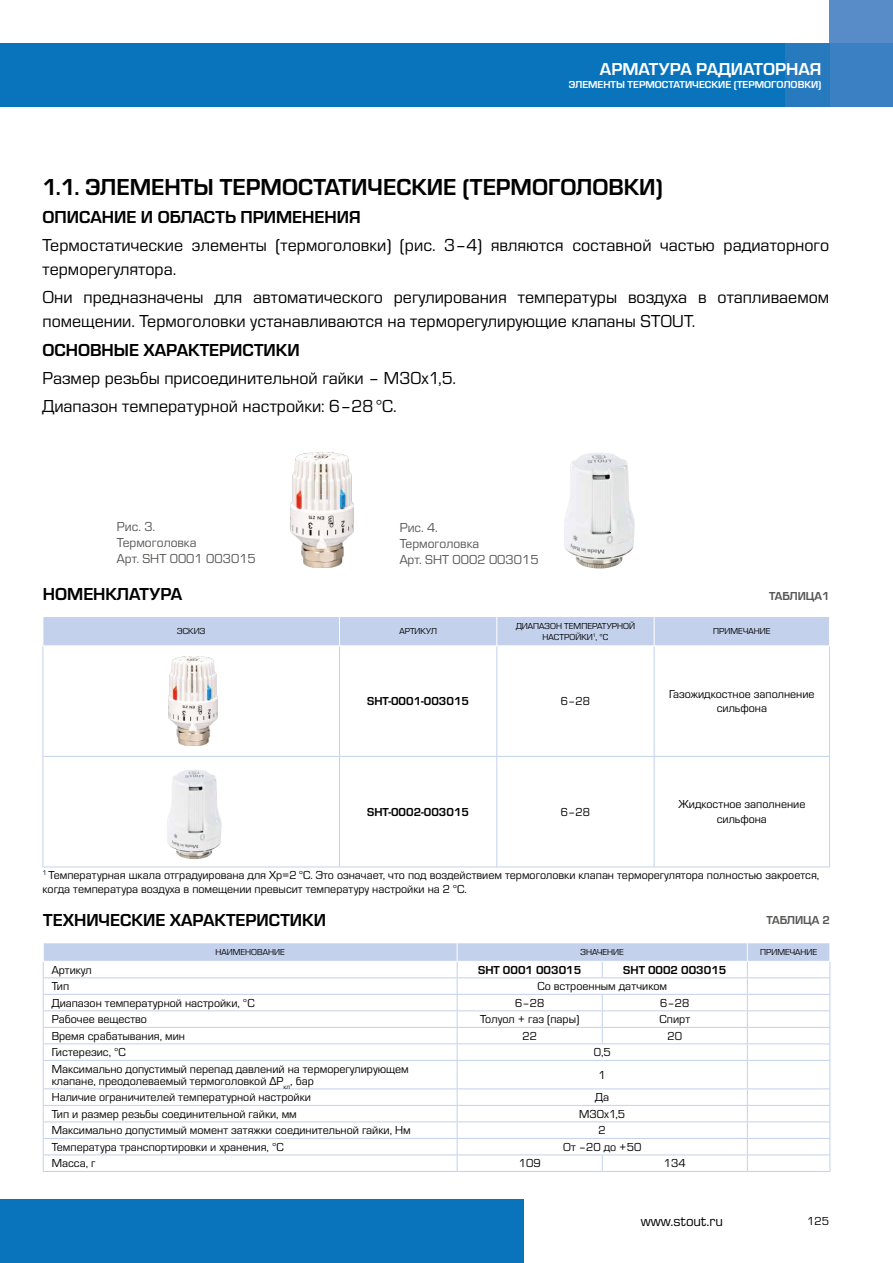
<style>
.page{position:relative;width:893px;height:1263px;background:#fff}
.page>*{position:absolute;margin:0;border:0;box-sizing:border-box;transform-origin:0 0}
.t1{font:700 24px "Eurostile";color:#000}
.t2{font:18px/24px "Eurostile";color:#000}
.t3{font:700 18px "Eurostile";color:#000}
.t4{font:700 18px "Eurostile";color:#fff}
.t5{font:15px "Eurostile";color:#000}
.t6{font:13.5px/16.2px "Eurostile";color:#575756}
.t7{font:12px/14.4px "Eurostile";color:#000;text-align:center}
.t8{font:700 12px "Eurostile";color:#000}
.t9{font:700 12px "Eurostile";color:#575756}
.t10{font:700 10.5px "Eurostile";color:#fff}
.t11{font:9px/10.8px "Eurostile";color:#000;text-align:center}
</style>
<div class="page">
<div style="left:0;top:1199px;width:523px;height:64px;background:#0974bb"></div>
<div style="left:829px;top:0;width:64px;height:44px;background:#578cc9"></div>
<div style="left:829px;top:44px;width:64px;height:63px;background:#3a80c2"></div>
<div style="left:0;top:44px;width:785px;height:63px;background:#0974bb"></div>
<div style="left:785px;top:44px;width:44px;height:63px;background:#287abe"></div>
<hr style="left:43px;top:646px;width:1px;height:110px;background:#c4d1ec">
<hr style="left:339px;top:646px;width:1px;height:110px;background:#c4d1ec">
<hr style="left:496px;top:646px;width:1px;height:110px;background:#c4d1ec">
<hr style="left:654px;top:646px;width:1px;height:110px;background:#c4d1ec">
<hr style="left:829px;top:646px;width:1px;height:110px;background:#c4d1ec">
<hr style="left:43px;top:756px;width:296px;height:1px;background:#c4d1ec">
<hr style="left:43px;top:757px;width:1px;height:109px;background:#c4d1ec">
<hr style="left:339px;top:756px;width:158px;height:1px;background:#c4d1ec">
<hr style="left:339px;top:757px;width:1px;height:109px;background:#c4d1ec">
<hr style="left:497px;top:756px;width:157px;height:1px;background:#c4d1ec">
<hr style="left:496px;top:757px;width:1px;height:109px;background:#c4d1ec">
<hr style="left:654px;top:756px;width:176px;height:1px;background:#c4d1ec">
<hr style="left:654px;top:757px;width:1px;height:109px;background:#c4d1ec">
<hr style="left:829px;top:757px;width:1px;height:109px;background:#c4d1ec">
<hr style="left:43px;top:866px;width:296px;height:1px;background:#c4d1ec">
<hr style="left:339px;top:866px;width:158px;height:1px;background:#c4d1ec">
<hr style="left:497px;top:866px;width:157px;height:1px;background:#c4d1ec">
<hr style="left:654px;top:866px;width:176px;height:1px;background:#c4d1ec">
<div style="left:43px;top:617px;width:786px;height:28px;background:#c4d1ec"></div>
<img style="left:564px;top:453px;width:71px;height:115px">
<img style="left:167px;top:769px;width:55px;height:90px">
<img style="left:290px;top:452px;width:64px;height:115px">
<img style="left:169px;top:656px;width:49px;height:89px">
<hr style="left:43px;top:1171px;width:414px;height:1px;background:#c4d1ec">
<hr style="left:457px;top:1171px;width:145px;height:1px;background:#c4d1ec">
<hr style="left:602px;top:1171px;width:145px;height:1px;background:#c4d1ec">
<hr style="left:747px;top:1171px;width:83px;height:1px;background:#c4d1ec">
<svg style="left:43px;top:943px;width:787px;height:228px"></svg>
<hr style="left:43px;top:961px;width:414px;height:1px;background:#fff">
<hr style="left:457px;top:961px;width:145px;height:1px;background:#fff">
<hr style="left:602px;top:961px;width:145px;height:1px;background:#fff">
<hr style="left:747px;top:961px;width:83px;height:1px;background:#fff">
<h2 class="t4" style="left:600px;top:59px;width:223px">АРМАТУРА РАДИАТОРНАЯ</h2>
<p class="t10" style="left:569px;top:78px;width:254px">ЭЛЕМЕНТЫ ТЕРМОСТАТИЧЕСКИЕ (ТЕРМОГОЛОВКИ)</p>
<h1 class="t1" style="left:43px;top:173px;width:622px">1.1. ЭЛЕМЕНТЫ ТЕРМОСТАТИЧЕСКИЕ (ТЕРМОГОЛОВКИ)</h1>
<h2 class="t3" style="left:43px;top:207px;width:320px">ОПИСАНИЕ И ОБЛАСТЬ ПРИМЕНЕНИЯ</h2>
<h2 class="t2" style="left:43px;top:234px;width:788px">Термостатические элементы (термоголовки) (рис. 3–4) являются составной частью радиаторного терморегулятора.</h2>
<h2 class="t2" style="left:43px;top:286px;width:788px">Они предназначены для автоматического регулирования температуры воздуха в отапливаемом помещении. Термоголовки устанавливаются на терморегулирующие клапаны STOUT.</h2>
<h2 class="t3" style="left:43px;top:340px;width:259px">ОСНОВНЫЕ ХАРАКТЕРИСТИКИ</h2>
<h2 class="t2" style="left:43px;top:364px;width:415px;line-height:28.2px">Размер резьбы присоединительной гайки ‒ М30х1,5.<br>Диапазон температурной настройки: 6–28 °С.</h2>
<p class="t6" style="left:117px;top:519px;width:140px">Рис. 3.<br>Термоголовка<br>Арт. SHT 0001 003015</p>
<p class="t6" style="left:400px;top:520px;width:140px">Рис. 4.<br>Термоголовка<br>Арт. SHT 0002 003015</p>
<h2 class="t3" style="left:43px;top:584px;width:141px">НОМЕНКЛАТУРА</h2>
<p class="t9" style="left:769px;top:589px;width:62px">ТАБЛИЦА1</p>
<p class="t11" style="left:177px;top:626px;width:29px">ЭСКИЗ</p>
<p class="t11" style="left:399px;top:626px;width:39px">АРТИКУЛ</p>
<p class="t11" style="left:516px;top:621px;width:120px">ДИАПАЗОН ТЕМПЕРАТУРНОЙ<br>НАСТРОЙКИ<sup>1</sup>, °С</p>
<p class="t11" style="left:713px;top:626px;width:59px">ПРИМЕЧАНИЕ</p>
<p class="t8" style="left:367px;top:694px;width:103px">SHT-0001-003015</p>
<p class="t7" style="left:561px;top:694px;width:31px">6‒28</p>
<p class="t7" style="left:669px;top:687px;width:147px">Газожидкостное заполнение сильфона</p>
<p class="t8" style="left:367px;top:805px;width:103px">SHT-0002-003015</p>
<p class="t7" style="left:561px;top:805px;width:31px">6‒28</p>
<p class="t7" style="left:678px;top:797px;width:129px">Жидкостное заполнение сильфона</p>
<p class="t7" style="left:43px;top:869px;width:778px;line-height:13.5px;text-align:left"><sup>1</sup> Температурная шкала отградуирована для Хр=2°С. Это означает, что под воздействием термоголовки клапан терморегулятора полностью закроется, когда температура воздуха в помещении превысит температуру настройки на 2 °С.</p>
<h2 class="t3" style="left:43px;top:910px;width:284px">ТЕХНИЧЕСКИЕ ХАРАКТЕРИСТИКИ</h2>
<p class="t9" style="left:766px;top:914px;width:65px">ТАБЛИЦА 2</p>
<p class="t11" style="left:216px;top:947px;width:71px">НАИМЕНОВАНИЕ</p>
<p class="t11" style="left:581px;top:947px;width:45px">ЗНАЧЕНИЕ</p>
<p class="t11" style="left:760px;top:947px;width:59px">ПРИМЕЧАНИЕ</p>
<p class="t7" style="left:52px;top:963px;width:42px">Артикул</p>
<p class="t8" style="left:478px;top:963px;width:105px">SHT 0001 003015</p>
<p class="t8" style="left:623px;top:963px;width:105px">SHT 0002 003015</p>
<p class="t7" style="left:52px;top:979px;width:19px">Тип</p>
<p class="t7" style="left:537px;top:979px;width:131px">Со встроенным датчиком</p>
<p class="t7" style="left:52px;top:996px;width:204px">Диапазон температурной настройки, °С</p>
<p class="t7" style="left:515px;top:996px;width:31px">6‒28</p>
<p class="t7" style="left:660px;top:996px;width:31px">6‒28</p>
<p class="t7" style="left:52px;top:1012px;width:97px">Рабочее вещество</p>
<p class="t7" style="left:480px;top:1012px;width:101px">Толуол + газ (пары)</p>
<p class="t7" style="left:660px;top:1012px;width:32px">Спирт</p>
<p class="t7" style="left:52px;top:1029px;width:135px">Время срабатывания, мин</p>
<p class="t7" style="left:522px;top:1029px;width:16px">22</p>
<p class="t7" style="left:667px;top:1029px;width:16px">20</p>
<p class="t7" style="left:52px;top:1045px;width:76px">Гистерезис, °С</p>
<p class="t7" style="left:594px;top:1045px;width:19px">0,5</p>
<p class="t7" style="left:52px;top:1063px;width:358px;line-height:12px;text-align:left">Максимально допустимый перепад давлений на терморегулирующем клапане, преодолеваемый термоголовкой ΔР<sub>кл</sub>, бар</p>
<p class="t7" style="left:599px;top:1068px;width:9px">1</p>
<p class="t7" style="left:52px;top:1090px;width:261px">Наличие ограничителей температурной настройки</p>
<p class="t7" style="left:595px;top:1090px;width:15px">Да</p>
<p class="t7" style="left:52px;top:1107px;width:247px">Тип и размер резьбы соединительной гайки, мм</p>
<p class="t7" style="left:579px;top:1107px;width:47px">М30х1,5</p>
<p class="t7" style="left:52px;top:1123px;width:360px">Максимально допустимый момент затяжки соединительной гайки, Нм</p>
<p class="t7" style="left:599px;top:1123px;width:9px">2</p>
<p class="t7" style="left:52px;top:1140px;width:234px">Температура транспортировки и хранения, °С</p>
<p class="t7" style="left:563px;top:1140px;width:80px">От ‒20 до +50</p>
<p class="t7" style="left:52px;top:1156px;width:45px">Масса, г</p>
<p class="t7" style="left:519px;top:1156px;width:24px">109</p>
<p class="t7" style="left:664px;top:1156px;width:24px">134</p>
<p class="t5" style="left:641px;top:1213px;width:84px">www.stout.ru</p>
<p class="t7" style="left:807px;top:1214px;width:24px">125</p>
</div>
